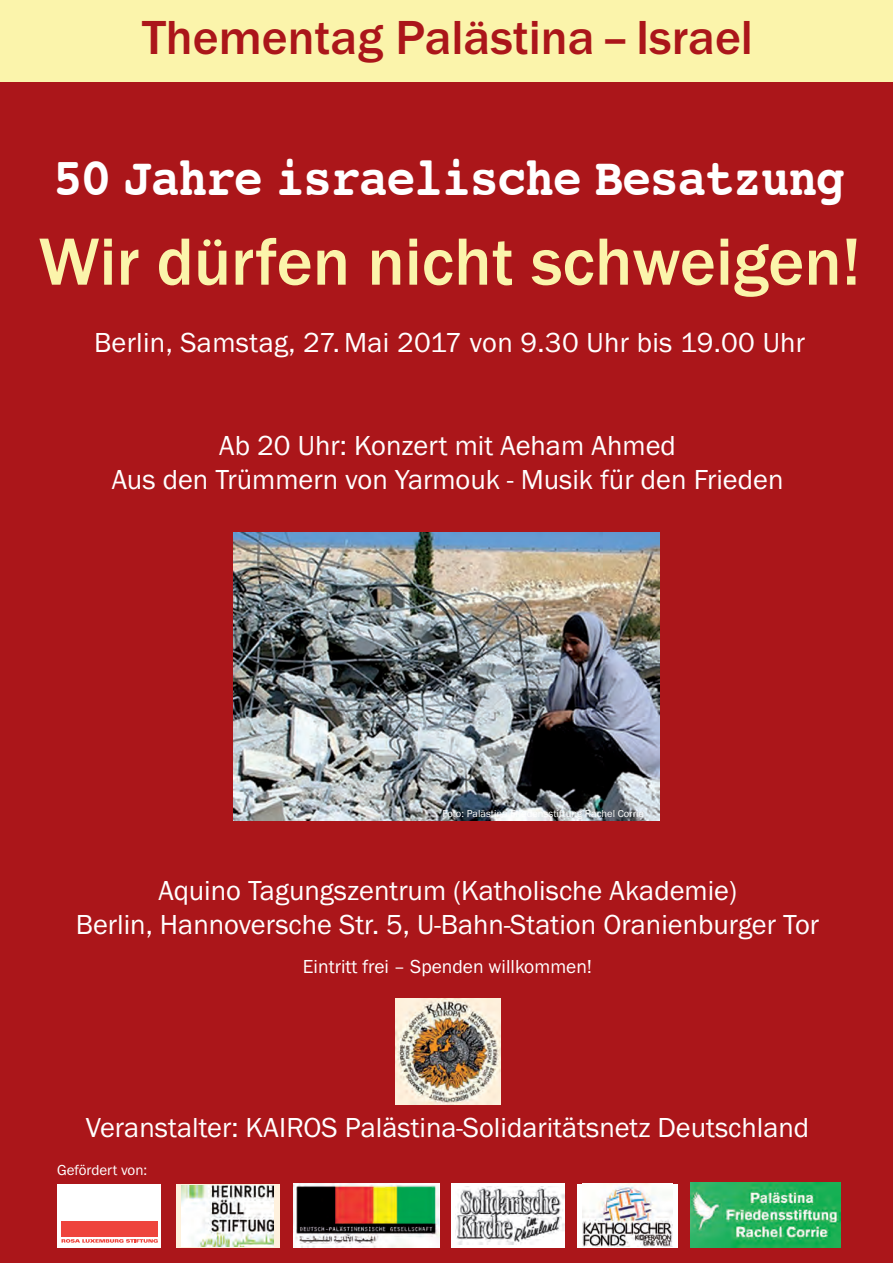
<style>
.page{position:relative;width:893px;height:1263px;background:#fff}
.page>*{position:absolute;margin:0;border:0;box-sizing:border-box;transform-origin:0 0}
.t1{font:700 69px "Franklin Gothic";color:#fbf4ab}
.t2{font:700 54px "Courier";letter-spacing:-.03em;color:#fff;scale:.9 1}
.t3{font:700 49.5px "Franklin Gothic";color:#ab161a}
.t4{font:28.5px/34.2px "Franklin Gothic";color:#fff;text-align:center}
.t5{font:19.5px "Franklin Gothic";color:#fff}
.t6{font:15px "Franklin Gothic";color:#fff}
.t7{font:10.5px "Franklin Gothic";color:#fff}
</style>
<div class="page">
<div style="left:0;top:0;width:892px;height:1262px;background:#ab161a"></div>
<div style="left:0;top:0;width:892px;height:82px;background:#fbf4ab"></div>
<div style="left:577px;top:1183px;width:100px;height:64px;background:#fff"></div>
<img style="left:582px;top:1183px;width:90px;height:63px">
<div style="left:451px;top:1183px;width:114px;height:64px;background:#fff"></div>
<img style="left:455px;top:1186px;width:109px;height:58px">
<svg style="left:176px;top:1184px;width:104px;height:63px"></svg>
<img style="left:181px;top:1184px;width:92px;height:61px">
<div style="left:58px;top:1183px;width:103px;height:64px;background:#fff"></div>
<svg style="left:61px;top:1239px;width:97px;height:3px"></svg>
<div style="left:61px;top:1221px;width:97px;height:15px;background:#ee443d"></div>
<img style="left:395px;top:998px;width:105px;height:106px">
<img style="left:233px;top:532px;width:426px;height:288px">
<img style="left:294px;top:1183px;width:145px;height:64px">
<img style="left:690px;top:1182px;width:149px;height:65px">
<h3 class="t3" style="left:142px;top:9px;width:612px">Thementag Palästina–Israel</h3>
<h2 class="t2" style="left:54px;top:154px;width:880px">50 Jahre israelische Besatzung</h2>
<h1 class="t1" style="left:39px;top:223px;width:823px">Wir dürfen nicht schweigen!</h1>
<p class="t4" style="left:94px;top:326px;width:712px">Berlin, Samstag, 27. Mai 2017 von 9.30 Uhr bis 19.00 Uhr</p>
<p class="t4" style="left:112px;top:429px;width:673px">Ab 20 Uhr: Konzert mit Aeham Ahmed<br>Aus den Trümmern von Yarmouk - Musik für den Frieden</p>
<p class="t7" style="left:442px;top:807px;width:203px">Foto: Palästina Friedensstiftung Rachel Corrie</p>
<p class="t4" style="left:76px;top:873px;width:744px">Aquino Tagungszentrum (Katholische Akademie)<br>Berlin, Hannoversche Str. 5, U-Bahn-Station Oranienburger Tor</p>
<p class="t5" style="left:303px;top:955px;width:290px">Eintritt frei – Spenden willkommen!</p>
<p class="t4" style="left:86px;top:1110px;width:724px">Veranstalter: KAIROS Palästina-Solidaritätsnetz Deutschland</p>
<p class="t6" style="left:57px;top:1160px;width:92px">Gefördert von:</p>
</div>
